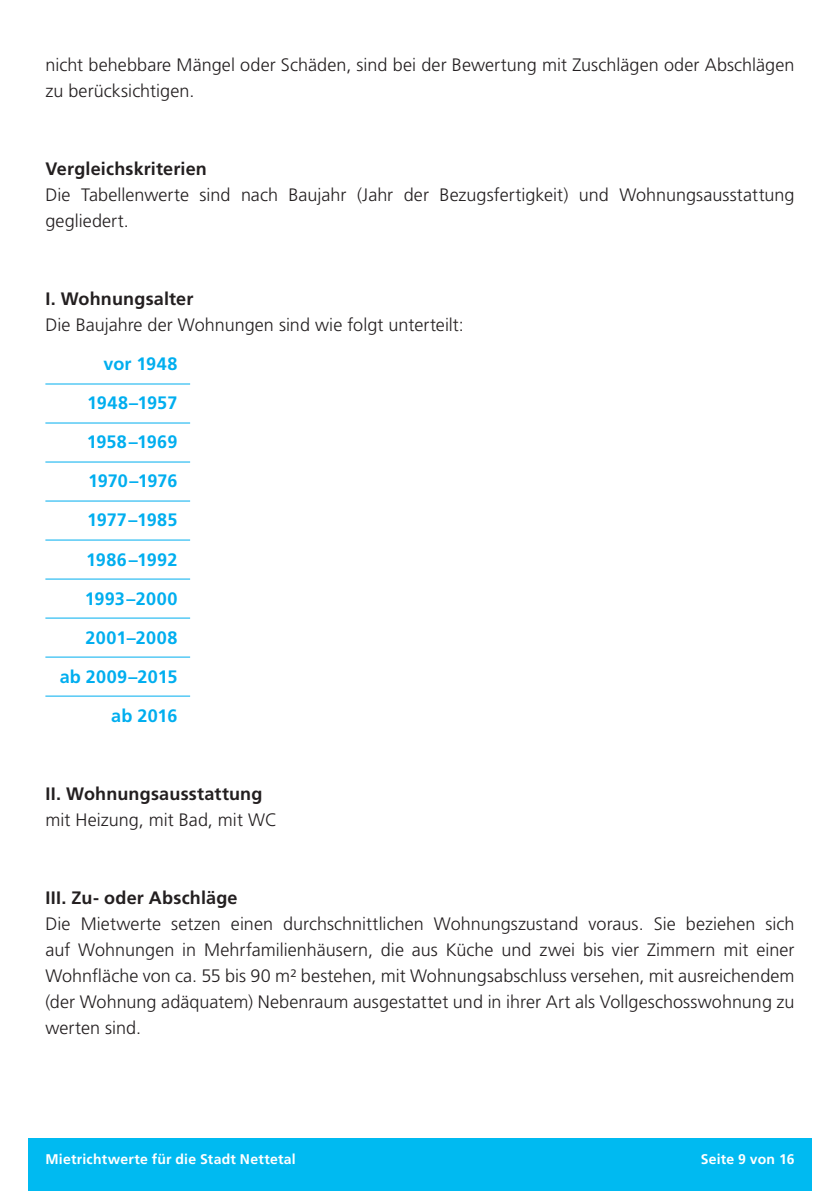
<style>
.page{position:relative;width:840px;height:1191px;background:#fff}
.page>*{position:absolute;margin:0;border:0;box-sizing:border-box;transform-origin:0 0}
.t1{font:300 18px/26px "Frutiger";color:#231f20}
.t2{font:700 18px/39px "Frutiger";letter-spacing:.01em;color:#00aeef;text-align:right}
.t3{font:700 18px "Frutiger";letter-spacing:.01em;color:#231f20}
.t4{font:700 14px "Frutiger";letter-spacing:.015em;color:#fff}
</style>
<div class="page">
<div style="left:28px;top:1137px;width:783px;height:54px;background:#00baf1"></div>
<hr style="left:45px;top:383px;width:145px;height:1px;background:#00aeef">
<hr style="left:45px;top:422px;width:145px;height:1px;background:#00aeef">
<hr style="left:45px;top:461px;width:145px;height:1px;background:#00aeef">
<hr style="left:45px;top:500px;width:145px;height:1px;background:#00aeef">
<hr style="left:45px;top:539px;width:145px;height:1px;background:#00aeef">
<hr style="left:45px;top:578px;width:145px;height:1px;background:#00aeef">
<hr style="left:45px;top:617px;width:145px;height:1px;background:#00aeef">
<hr style="left:45px;top:656px;width:145px;height:1px;background:#00aeef">
<hr style="left:45px;top:695px;width:145px;height:1px;background:#00aeef">
<p class="t1" style="left:45px;top:52px;width:750px">nicht behebbare Mängel oder Schäden, sind bei der Bewertung mit Zuschlägen oder Abschlägen zu berücksichtigen.</p>
<p class="t3" style="left:45px;top:159px;width:163px">Vergleichskriterien</p>
<p class="t1" style="left:45px;top:182px;width:750px">Die Tabellenwerte sind nach Baujahr (Jahr der Bezugsfertigkeit) und Wohnungsausstattung gegliedert.</p>
<p class="t3" style="left:45px;top:288px;width:149px">I. Wohnungsalter</p>
<p class="t1" style="left:45px;top:312px;width:420px">Die Baujahre der Wohnungen sind wie folgt unterteilt:</p>
<p class="t2" style="left:60px;top:344px;width:119px">vor 1948<br>1948–1957<br>1958–1969<br>1970–1976<br>1977–1985<br>1986–1992<br>1993–2000<br>2001–2008<br>ab 2009–2015 ab 2016</p>
<p class="t3" style="left:45px;top:782px;width:218px">II. Wohnungsausstattung</p>
<p class="t1" style="left:45px;top:806px;width:233px">mit Heizung, mit Bad, mit WC</p>
<p class="t3" style="left:45px;top:886px;width:193px">III. Zu- oder Abschläge</p>
<p class="t1" style="left:45px;top:910px;width:750px;text-align:justify">Die Mietwerte setzen einen durchschnittlichen Wohnungszustand voraus. Sie beziehen sich auf Wohnungen in Mehrfamilienhäusern, die aus Küche und zwei bis vier Zimmern mit einer Wohnfläche von ca. 55 bis 90 m² bestehen, mit Wohnungsabschluss versehen, mit ausreichendem (der Wohnung adäquatem) Nebenraum ausgestattet und in ihrer Art als Vollgeschosswohnung zu werten sind.</p>
<p class="t4" style="left:45px;top:1150px;width:252px">Mietrichtwerte für die Stadt Nettetal</p>
<p class="t4" style="left:700px;top:1150px;width:95px">Seite 9 von 16</p>
</div>
